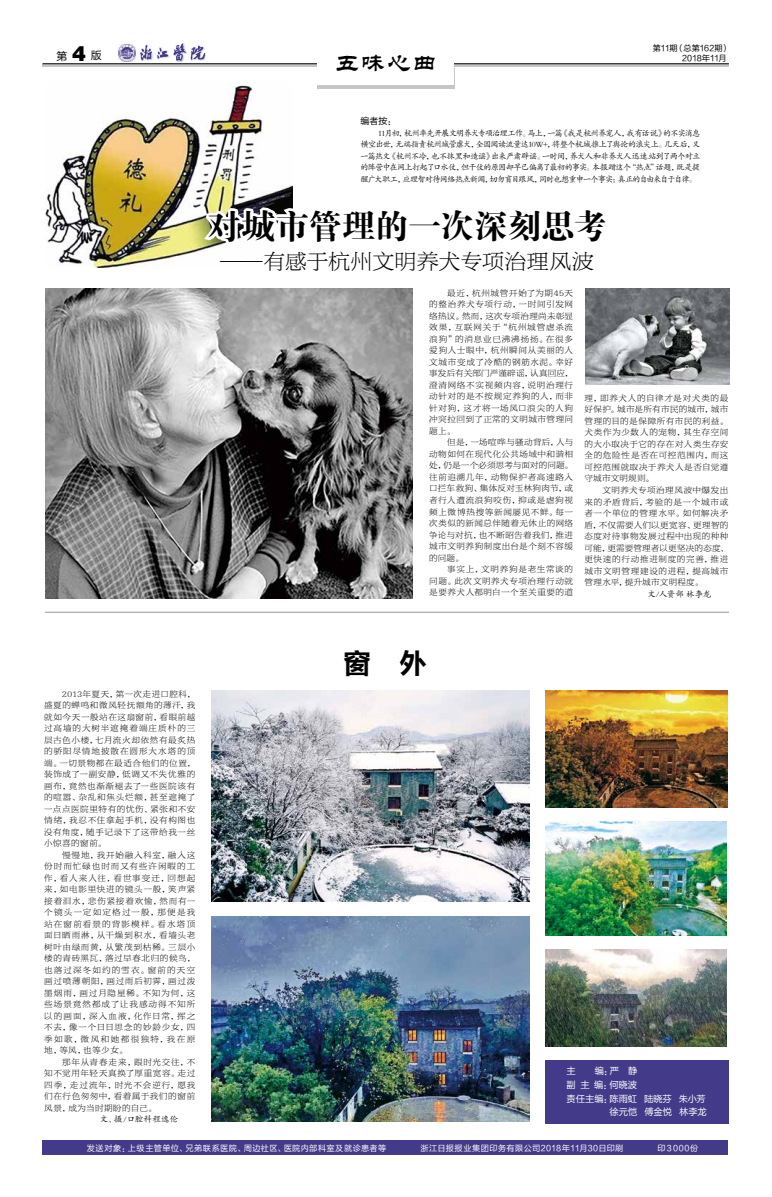
<style>
.page{position:relative;width:772px;height:1197px;background:#fff}
.page>*{position:absolute;margin:0;border:0;box-sizing:border-box;transform-origin:0 0}
.t1{font:34px "FZDBSK GBK1 0";letter-spacing:-.03em;color:#000}
.t2{font:28px "FZLTCHK ZJRB GBK1 0";color:#000}
.t3{font:24px "FZL2 K GBK1 0";color:#000}
.t4{font:22px "FZBYSK ZJRB GBK1 0";letter-spacing:.005em;color:#000}
.t5{font:11px "FZLTHK ZJRB GBK1 0";color:#000}
.t6{font:9.3px "FZLTHK ZJRB GBK1 0";letter-spacing:-.005em;color:#fff}
.t7{font:9px "FZLTHK ZJRB GBK1 0";color:#000}
.t8{font:8.5px/11.5px "FZBYSK ZJRB GBK1 0";letter-spacing:.075em;color:#000;text-align:justify}
.t9{font:8.5px "FZKTK GBK1 0";letter-spacing:.005em;color:#000}
.t10{font:8.2px/11.5px "FZKTK GBK1 0";letter-spacing:-.095em;color:#000;text-align:justify}
.t11{font:8.2px "FZLTHK ZJRB GBK1 0";letter-spacing:.045em;color:#fff}
.t12{font:8.2px "FZLTHK ZJRB GBK1 0";letter-spacing:-.035em;color:#000}
.s1{font-family:"Swiss 721 BT";font-weight:900;font-size:21px}
</style>
<div class="page">
<img style="left:118px;top:44px;width:17px;height:17px">
<svg style="left:140px;top:43px;width:66px;height:19px"></svg>
<hr style="left:43px;top:64px;width:686px;height:3px;background:#c3c5c8">
<hr style="left:43px;top:63px;width:686px;height:1px;background:#000">
<div style="left:317px;top:68px;width:137px;height:21px;background:#c3c5c8"></div>
<div style="left:317px;top:62px;width:137px;height:23px;background:#fff"></div>
<div style="left:43px;top:1140px;width:685px;height:14px;background:#433a89"></div>
<div style="left:545px;top:1060px;width:183px;height:63px;background:#433a89"></div>
<img style="left:45px;top:85px;width:219px;height:183px">
<img style="left:45px;top:288px;width:368px;height:310px">
<svg style="left:204px;top:172px;width:407px;height:139px"></svg>
<hr style="left:45px;top:612px;width:684px;height:1px;background:#98989c">
<img style="left:585px;top:289px;width:144px;height:96px">
<img style="left:545px;top:949px;width:181px;height:97px">
<img style="left:545px;top:821px;width:181px;height:114px">
<img style="left:212px;top:690px;width:317px;height:211px">
<img style="left:545px;top:690px;width:182px;height:117px">
<img style="left:212px;top:916px;width:317px;height:205px">
<p class="t5" style="left:56px;top:49px;width:47px">第<span class="s1">4</span>版</p>
<p class="t12" style="left:652px;top:44px;width:78px">第11期（总第162期）</p>
<h3 class="t3" style="left:335px;top:50px;width:103px">五味心曲</h3>
<p class="t12" style="left:682px;top:54px;width:46px">2018年11月</p>
<p class="t7" style="left:360px;top:116px;width:37px">编者按：</p>
<p class="t10" style="left:360px;top:127px;width:341px;text-indent:18px">11月初，杭州率先开展文明养犬专项治理工作。马上，一篇《我是杭州养宠人，我有话说》的不实消息横空出世，无端指责杭州城管虐犬，全国阅读流量达10W+，将整个杭城推上了舆论的浪尖上。几天后，又一篇热文《杭州不冷，也不抹黑和造谣》出来严肃辟谣。一时间，养犬人和非养犬人迅速站到了两个对立的阵营中在网上打起了口水仗，但干仗的原因却早已偏离了最初的事实。本报蹭这个“热点”话题，既是提醒广大职工，应理智对待网络热点新闻，切勿盲目跟风，同时也想重申一个事实：真正的自由来自于自律。</p>
<h1 class="t1" style="left:207px;top:208px;width:402px">对城市管理的一次深刻思考</h1>
<h3 class="t4" style="left:220px;top:250px;width:375px">——有感于杭州文明养犬专项治理风波</h3>
<p class="t8" style="left:447px;top:287px;width:127px">最近，杭州城管开始了为期45天</p>
<p class="t8" style="left:429px;top:310px;width:145px">络热议。然而，这次专项治理尚未彰显效果，互联网关于“杭州城管虐杀流浪狗”的消息业已沸沸扬扬。在很多爱狗人士眼中，杭州瞬间从美丽的人文城市变成了冷酷的钢筋水泥。幸好事发后有关部门严谨辟谣，认真回应，澄清网络不实视频内容，说明治理行动针对的是不按规定养狗的人，而非针对狗，这才将一场风口浪尖的人狗冲突拉回到了正常的文明城市管理问题上。</p>
<p class="t8" style="left:429px;top:437px;width:145px;text-indent:18px">但是，一场喧哗与骚动背后，人与动物如何在现代化公共场域中和谐相处，仍是一个必须思考与面对的问题。往前追溯几年，动物保护者高速路入口拦车救狗、集体反对玉林狗肉节，或者行人遭流浪狗咬伤，抑或是虐狗视频上微博热搜等新闻屡见不鲜。每一次类似的新闻总伴随着无休止的网络争论与对抗，也不断昭告着我们，推进城市文明养狗制度出台是个刻不容缓的问题。</p>
<p class="t8" style="left:429px;top:563px;width:145px;text-indent:18px">事实上，文明养狗是老生常谈的问题。此次文明养犬专项治理行动就是要养犬人都明白一个至关重要的道</p>
<p class="t8" style="left:429px;top:299px;width:145px">的整治养犬专项行动，一时间引发网</p>
<p class="t8" style="left:584px;top:392px;width:145px">理，即养犬人的自律才是对犬类的最好保护。城市是所有市民的城市，城市管理的目的是保障所有市民的利益。犬类作为少数人的宠物，其生存空间的大小取决于它的存在对人类生存安全的危险性是否在可控范围内，而这可控范围就取决于养犬人是否自觉遵守城市文明规则。</p>
<p class="t8" style="left:584px;top:484px;width:145px;text-indent:18px">文明养犬专项治理风波中爆发出来的矛盾背后，考验的是一个城市或者一个单位的管理水平。如何解决矛盾，不仅需要人们以更宽容、更理智的态度对待事物发展过程中出现的种种可能，更需要管理者以更坚决的态度、更快速的行动推进制度的完善，推进城市文明管理建设的进程，提高城市管理水平，提升城市文明程度。</p>
<p class="t9" style="left:647px;top:589px;width:66px">文/人资部 林李龙</p>
<p class="t8" style="left:44px;top:688px;width:152px;text-indent:18px">2013年夏天，第一次走进口腔科，盛夏的蝉鸣和微风轻抚额角的薄汗，我就如今天一般站在这扇窗前，看眼前越过高墙的大树半遮掩着端庄质朴的三层古色小楼，七月流火却依然有最炙热的骄阳尽情地披散在圆形大水塔的顶端。一切景物都在最适合他们的位置，装饰成了一副安静，低调又不失优雅的画布，竟然也渐渐褪去了一些医院该有的喧嚣、杂乱和焦头烂额，甚至遮掩了一点点医院里特有的忧伤、紧张和不安情绪，我忍不住拿起手机，没有构图也没有角度，随手记录下了这带给我一丝小惊喜的窗前。</p>
<p class="t8" style="left:44px;top:849px;width:152px;text-indent:18px">慢慢地，我开始融入科室，融入这份时而忙碌也时而又有些许闲暇的工作，看人来人往，看世事变迁，回想起来，如电影里快进的镜头一般，笑声紧接着泪水，悲伤紧接着欢愉，然而有一个镜头一定如定格过一般，那便是我站在窗前看景的背影模样。看水塔顶面日晒雨淋，从干燥到积水，看墙头老树叶由绿而黄，从繁茂到枯稀。三层小楼的青砖黑瓦，落过早春北归的候鸟，也落过深冬如约的雪衣。窗前的天空画过喷薄朝阳，画过雨后初霁，画过泼墨烟雨，画过月隐星稀。不知为何，这些场景竟然都成了让我感动得不知所以的画面，深入血液，化作日常，挥之不去，像一个日日思念的妙龄少女，四季如歌，微风和她都很独特，我在原地，等风，也等少女。</p>
<p class="t8" style="left:44px;top:1056px;width:152px;text-indent:18px">那年从青春走来，跟时光交往，不知不觉用年轻天真换了厚重宽容。走过四季，走过流年，时光不会逆行，愿我们在行色匆匆中，看着属于我们的窗前风景，成为当时期盼的自己。</p>
<p class="t9" style="left:100px;top:1115px;width:80px">文、摄/口腔科程逸伦</p>
<h2 class="t2" style="left:343px;top:647px;width:85px">窗　外</h2>
<p class="t6" style="left:566px;top:1066px;width:11px">主</p>
<p class="t6" style="left:594px;top:1066px;width:44px">编：严　静</p>
<p class="t6" style="left:566px;top:1080px;width:72px">副 主 编：何晓波</p>
<p class="t6" style="left:566px;top:1093px;width:141px">责任主编：陈雨虹 陆晓芬 朱小芳</p>
<p class="t6" style="left:609px;top:1107px;width:99px">徐元恺 傅金悦 林李龙</p>
<p class="t11" style="left:87px;top:1144px;width:301px">发送对象：上级主管单位、兄弟联系医院、周边社区、医院内部科室及就诊患者等</p>
<p class="t11" style="left:420px;top:1144px;width:204px">浙江日报报业集团印务有限公司2018年11月30日印刷</p>
<p class="t11" style="left:657px;top:1144px;width:42px">印３000份</p>
</div>
